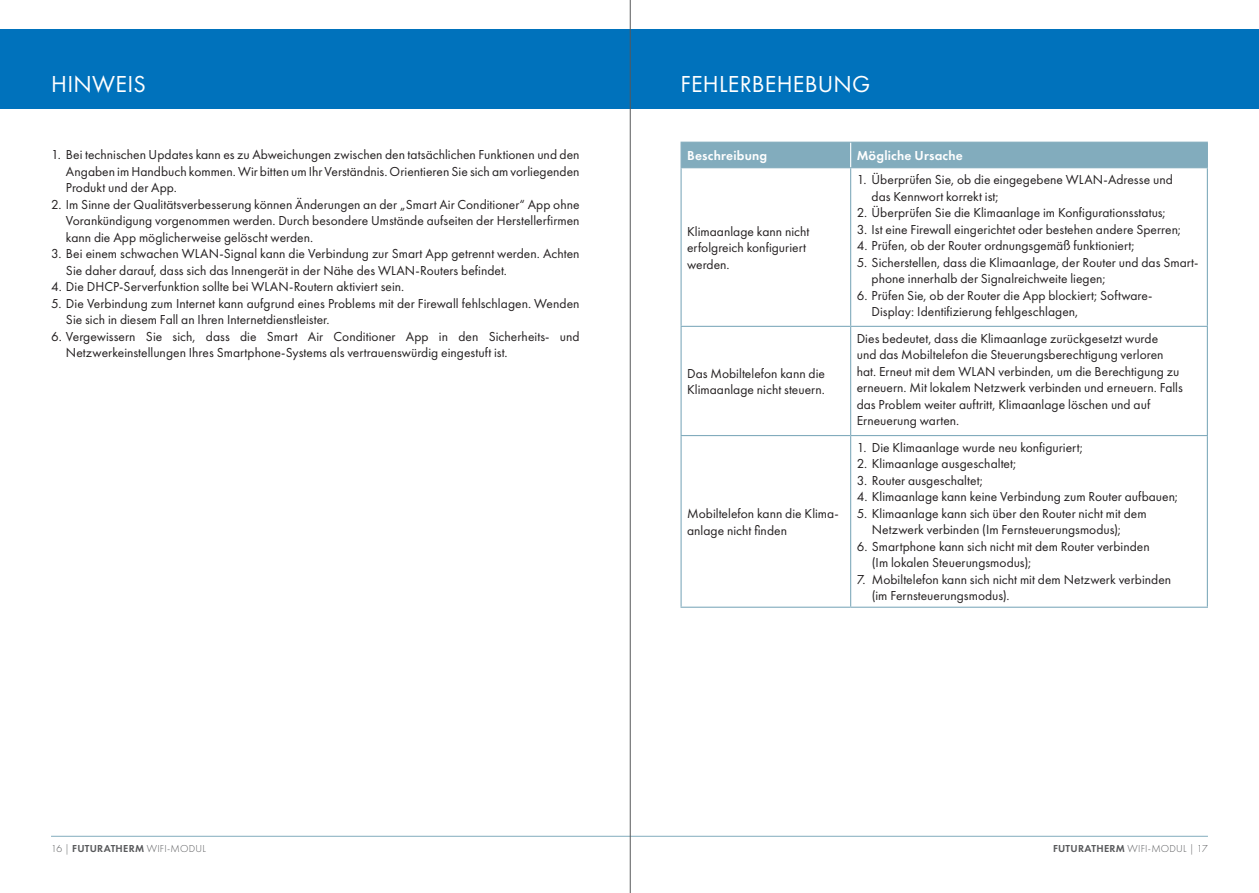
<style>
.page{position:relative;width:1259px;height:893px;background:#fff}
.page>*{position:absolute;margin:0;border:0;box-sizing:border-box;transform-origin:0 0}
.t1{font:24px "Futura PT";letter-spacing:.01em;color:#fff}
.t2{font:13.5px/16.5px "Futura PT";color:#231f20}
.t3{font:600 13.5px "Futura PT";letter-spacing:.015em;color:#fff}
.t4{font:300 10.5px "Futura PT";letter-spacing:.025em;color:#57585a}
.s1{font-weight:600}
</style>
<div class="page">
<hr style="left:51px;top:836px;width:1157px;height:1px;background:#82acbd">
<div style="left:0;top:30px;width:629px;height:79px;background:#0072bc"></div>
<div style="left:629px;top:30px;width:630px;height:79px;background:#0072bc"></div>
<hr style="left:850px;top:142px;width:358px;height:1px;background:#82acbd">
<hr style="left:1206px;top:143px;width:2px;height:24px;background:#82acbd">
<hr style="left:680px;top:168px;width:1px;height:158px;background:#82acbd">
<hr style="left:850px;top:167px;width:358px;height:1px;background:#82acbd">
<hr style="left:850px;top:168px;width:1px;height:158px;background:#82acbd">
<hr style="left:1206px;top:168px;width:2px;height:158px;background:#82acbd">
<hr style="left:680px;top:326px;width:170px;height:1px;background:#82acbd">
<hr style="left:680px;top:327px;width:1px;height:108px;background:#82acbd">
<hr style="left:850px;top:326px;width:358px;height:1px;background:#82acbd">
<hr style="left:850px;top:327px;width:1px;height:108px;background:#82acbd">
<hr style="left:1206px;top:327px;width:2px;height:108px;background:#82acbd">
<hr style="left:680px;top:435px;width:170px;height:1px;background:#82acbd">
<hr style="left:680px;top:436px;width:1px;height:171px;background:#82acbd">
<hr style="left:850px;top:435px;width:358px;height:1px;background:#82acbd">
<hr style="left:850px;top:436px;width:1px;height:171px;background:#82acbd">
<hr style="left:1206px;top:436px;width:2px;height:171px;background:#82acbd">
<hr style="left:680px;top:607px;width:170px;height:1px;background:#82acbd">
<hr style="left:850px;top:607px;width:358px;height:1px;background:#82acbd">
<div style="left:680px;top:142px;width:526px;height:26px;background:#82acbd"></div>
<hr style="left:630px;top:0;width:1px;height:893px;background:#57585a">
<h1 class="t1" style="left:51px;top:70px;width:96px">HINWEIS</h1>
<h1 class="t1" style="left:680px;top:70px;width:191px">FEHLERBEHEBUNG</h1>
<p class="t2" style="left:66px;top:146px;width:515px;text-align:justify;text-indent:-15px">1. Bei technischen Updates kann es zu Abweichungen zwischen den tatsächlichen Funktionen und den Angaben im Handbuch kommen. Wir bitten um Ihr Verständnis. Orientieren Sie sich am vorliegenden Produkt und der App.</p>
<p class="t2" style="left:66px;top:196px;width:515px;text-align:justify;text-indent:-15px">2. Im Sinne der Qualitätsverbesserung können Änderungen an der „Smart Air Conditioner“ App ohne Vorankündigung vorgenommen werden. Durch besondere Umstände aufseiten der Herstellerfirmen kann die App möglicherweise gelöscht werden.</p>
<p class="t2" style="left:66px;top:245px;width:515px;text-indent:-15px">3. Bei einem schwachen WLAN-Signal kann die Verbindung zur Smart App getrennt werden. Achten<br>Sie daher darauf, dass sich das Innengerät in der Nähe des WLAN-Routers befindet.</p>
<p class="t2" style="left:51px;top:278px;width:355px">4. Die DHCP-Serverfunktion sollte bei WLAN-Routern aktiviert sein.</p>
<p class="t2" style="left:66px;top:295px;width:515px;text-indent:-15px">5. Die Verbindung zum Internet kann aufgrund eines Problems mit der Firewall fehlschlagen. Wenden<br>Sie sich in diesem Fall an Ihren Internetdienstleister.</p>
<p class="t2" style="left:66px;top:328px;width:515px;text-indent:-15px">6. Vergewissern Sie sich, dass die Smart Air Conditioner App in den Sicherheits- und<br>Netzwerkeinstellungen Ihres Smartphone-Systems als vertrauenswürdig eingestuft ist.</p>
<p class="t3" style="left:687px;top:147px;width:82px">Beschreibung</p>
<p class="t3" style="left:856px;top:147px;width:108px">Mögliche Ursache</p>
<p class="t2" style="left:687px;top:223px;width:124px">Klimaanlage kann nicht erfolgreich konfiguriert werden.</p>
<p class="t2" style="left:687px;top:365px;width:139px">Das Mobiltelefon kann die<br>Klimaanlage nicht steuern.</p>
<p class="t2" style="left:687px;top:505px;width:153px">Mobiltelefon kann die Klima&shy;anlage nicht finden</p>
<p class="t2" style="left:871px;top:171px;width:303px;text-indent:-15px">1. Überprüfen Sie, ob die eingegebene WLAN-Adresse und das Kennwort korrekt ist;</p>
<p class="t2" style="left:856px;top:204px;width:310px">2. Überprüfen Sie die Klimaanlage im Konfigurationsstatus;</p>
<p class="t2" style="left:856px;top:221px;width:326px">3. Ist eine Firewall eingerichtet oder bestehen andere Sperren;</p>
<p class="t2" style="left:856px;top:237px;width:279px">4. Prüfen, ob der Router ordnungsgemäß funktioniert;</p>
<p class="t2" style="left:871px;top:254px;width:328px;text-indent:-15px">5. Sicherstellen, dass die Klimaanlage, der Router und das Smart&shy;phone innerhalb der Signalreichweite liegen;</p>
<p class="t2" style="left:871px;top:287px;width:282px;text-indent:-15px">6. Prüfen Sie, ob der Router die App blockiert; Software-<br>Display: Identifizierung fehlgeschlagen,</p>
<p class="t2" style="left:856px;top:330px;width:328px">Dies bedeutet, dass die Klimaanlage zurückgesetzt wurde<br>und das Mobiltelefon die Steuerungsberechtigung verloren hat. Erneut mit dem WLAN verbinden, um die Berechtigung zu erneuern. Mit lokalem Netzwerk verbinden und erneuern. Falls das Problem weiter auftritt, Klimaanlage löschen und auf Erneuerung warten.</p>
<p class="t2" style="left:856px;top:439px;width:228px">1. Die Klimaanlage wurde neu konfiguriert;</p>
<p class="t2" style="left:856px;top:455px;width:161px">2. Klimaanlage ausgeschaltet;</p>
<p class="t2" style="left:856px;top:472px;width:128px">3. Router ausgeschaltet;</p>
<p class="t2" style="left:856px;top:488px;width:323px">4. Klimaanlage kann keine Verbindung zum Router aufbauen;</p>
<p class="t2" style="left:871px;top:505px;width:276px;text-indent:-15px">5. Klimaanlage kann sich über den Router nicht mit dem<br>Netzwerk verbinden (Im Fernsteuerungsmodus);</p>
<p class="t2" style="left:871px;top:538px;width:279px;text-indent:-15px">6. Smartphone kann sich nicht mit dem Router verbinden (Im lokalen Steuerungsmodus);</p>
<p class="t2" style="left:871px;top:571px;width:301px;text-indent:-15px">7. Mobiltelefon kann sich nicht mit dem Netzwerk verbinden (im Fernsteuerungsmodus).</p>
<p class="t4" style="left:51px;top:843px;width:156px">16 | <span class="s1">FUTURATHERM</span> WIFI-MODUL</p>
<p class="t4" style="left:1053px;top:843px;width:156px"><span class="s1">FUTURATHERM</span> WIFI-MODUL | 17</p>
</div>
